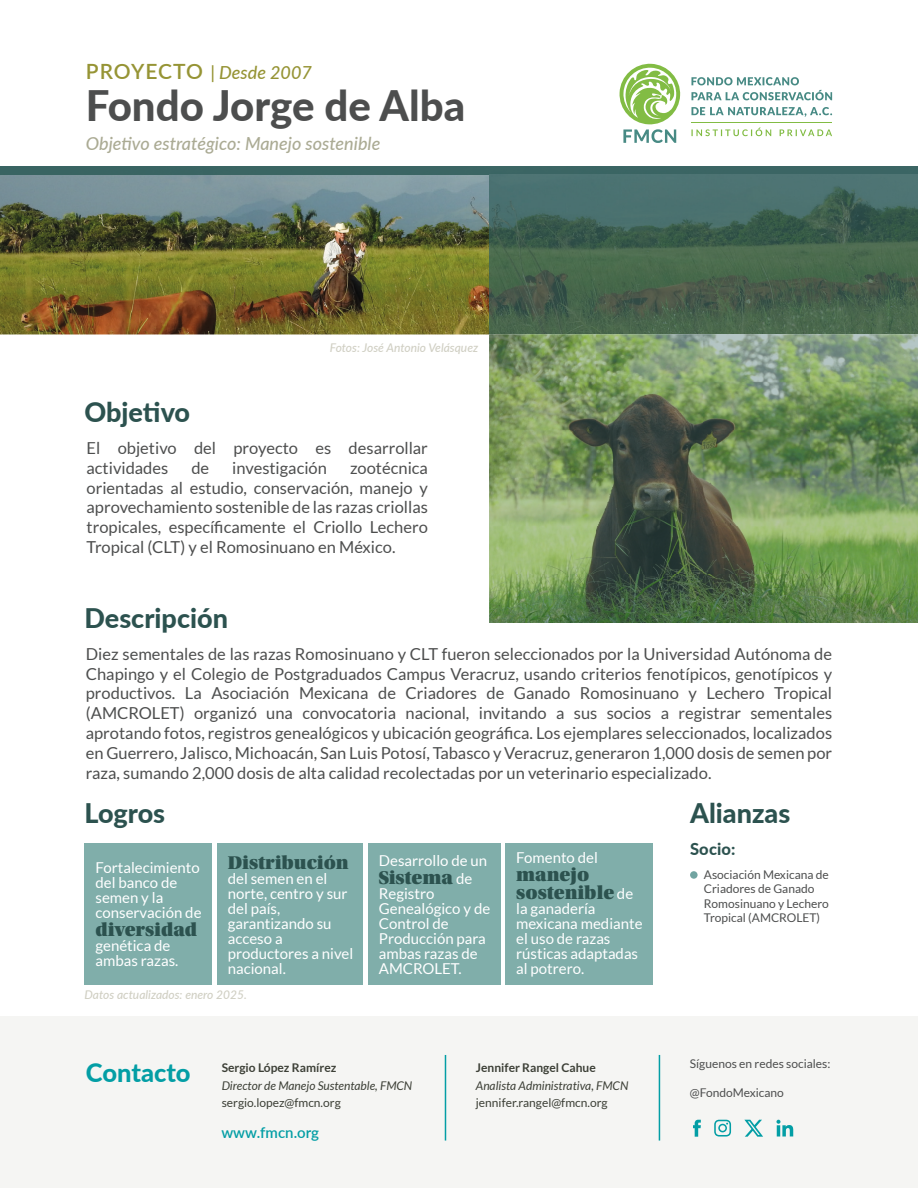
<style>
.page{position:relative;width:918px;height:1188px;background:#fff}
.page>*{position:absolute;margin:0;border:0;box-sizing:border-box;transform-origin:0 0}
.t1{font:800 42px "Lato";color:#4d4e4e}
.t2{font:800 27px "Lato";color:#2c524f}
.t3{font:800 25.5px "Lato";color:#039ea5}
.t4{font:19.5px/18px "Utopia Std Black Headline";color:#2c524f}
.t5{font:italic 500 18px "Lato";color:#abab94}
.t6{font:italic 500 18px "Lato";color:#969435}
.t7{font:16.5px/19.8px "Lato";color:#4d4e4e;text-align:justify}
.t8{font:800 16.5px "Lato";letter-spacing:.01em;color:#2c524f}
.t9{font:15px/15px "Lato";color:#fff}
.t10{font:600 15px "Lato";color:#039ea5}
.t11{font:12px/14.4px "Lato";color:#4d4e4e}
.t12{font:italic 12px "Lato";color:#3c3f36}
.t13{font:italic 500 12px "Lato";color:#d0cfc3}
.t14{font:12px "Lato";color:#3c3f36}
.t15{font:700 12px "Lato";color:#3c3f36}
.s1{font-weight:600;font-style:normal;font-size:21px}
.s2{font-family:"Lato";font-size:15px;color:#fff}
</style>
<div class="page">
<svg style="left:619px;top:63px;width:62px;height:80px"></svg>
<svg style="left:691px;top:128px;width:141px;height:8px"></svg>
<svg style="left:691px;top:107px;width:141px;height:10px"></svg>
<svg style="left:691px;top:77px;width:141px;height:23px"></svg>
<hr style="left:691px;top:122px;width:141px;height:1px;background:#82bc44">
<img style="left:0;top:175px;width:490px;height:159px">
<div style="left:0;top:166px;width:918px;height:9px;background:#3b6563"></div>
<img style="left:490px;top:175px;width:428px;height:448px">
<div style="left:217px;top:843px;width:146px;height:142px;background:#80aeaa"></div>
<div style="left:85px;top:843px;width:127px;height:142px;background:#80aeaa"></div>
<div style="left:368px;top:843px;width:132px;height:142px;background:#80aeaa"></div>
<div style="left:505px;top:843px;width:148px;height:142px;background:#80aeaa"></div>
<div style="left:690px;top:871px;width:8px;height:8px;background:#71a4a1;border-radius:50%"></div>
<div style="left:0;top:1017px;width:918px;height:171px;background:#f5f5f3"></div>
<hr style="left:659px;top:1055px;width:1px;height:86px;background:#039ea5">
<svg style="left:693px;top:1120px;width:8px;height:17px"></svg>
<svg style="left:714px;top:1120px;width:17px;height:17px"></svg>
<svg style="left:744px;top:1120px;width:19px;height:17px"></svg>
<svg style="left:776px;top:1120px;width:17px;height:17px"></svg>
<hr style="left:445px;top:1055px;width:1px;height:86px;background:#039ea5">
<p class="t6" style="left:86px;top:60px;width:228px"><span class="s1">PROYECTO</span> | Desde 2007</p>
<h1 class="t1" style="left:86px;top:75px;width:381px">Fondo Jorge de Alba</h1>
<p class="t5" style="left:86px;top:130px;width:296px">Objetivo estratégico: Manejo sostenible</p>
<h2 class="t2" style="left:85px;top:392px;width:107px">Objetivo</h2>
<p class="t13" style="left:330px;top:339px;width:150px">Fotos: José Antonio Velásquez</p>
<p class="t7" style="left:87px;top:438px;width:343px">El objetivo del proyecto es desarrollar actividades</p>
<p class="t7" style="left:191px;top:458px;width:19px">de</p>
<p class="t7" style="left:232px;top:458px;width:96px">investigación</p>
<p class="t7" style="left:87px;top:458px;width:343px;text-indent:263px">zootécnica orientadas al estudio, conservación, manejo y aprovechamiento sostenible de las razas criollas tropicales, específicamente el Criollo Lechero Tropical (CLT) y el Romosinuano en México.</p>
<h2 class="t2" style="left:85px;top:598px;width:145px">Descripción</h2>
<p class="t7" style="left:86px;top:644px;width:748px">Diez sementales de las razas Romosinuano y CLT fueron seleccionados por la Universidad Autónoma de Chapingo y el Colegio de Postgraduados Campus Veracruz, usando criterios fenotípicos, genotípicos y productivos. La Asociación Mexicana de Criadores de Ganado Romosinuano y Lechero Tropical (AMCROLET) organizó una convocatoria nacional, invitando a sus socios a registrar sementales aprotando fotos, registros genealógicos y ubicación geográfica. Los ejemplares seleccionados, localizados en Guerrero, Jalisco, Michoacán, San Luis Potosí, Tabasco y Veracruz, generaron 1,000 dosis de semen por raza, sumando 2,000 dosis de alta calidad recolectadas por un veterinario especializado.</p>
<h2 class="t2" style="left:85px;top:793px;width:82px">Logros</h2>
<h2 class="t2" style="left:690px;top:793px;width:102px">Alianzas</h2>
<p class="t9" style="left:96px;top:860px;width:108px">Fortalecimiento del banco de semen y la conservación de</p>
<p class="t4" style="left:96px;top:921px;width:103px">diversidad</p>
<p class="t9" style="left:96px;top:938px;width:84px">genética de ambas razas.</p>
<p class="t4" style="left:228px;top:854px;width:122px">Distribución</p>
<p class="t9" style="left:228px;top:870px;width:127px">del semen en el norte, centro y sur del país, garantizando su acceso a productores a nivel nacional.</p>
<p class="t13" style="left:85px;top:986px;width:164px">Datos actualizados: enero 2025.</p>
<p class="t9" style="left:379px;top:853px;width:110px">Desarrollo de un</p>
<p class="t4" style="left:379px;top:869px;width:95px">Sistema <span class="s2">de</span></p>
<p class="t9" style="left:379px;top:886px;width:113px">Registro<br>Genealógico y de<br>Control de<br>Producción para ambas razas de<br>AMCROLET.</p>
<p class="t9" style="left:516px;top:850px;width:83px">Fomento del</p>
<p class="t4" style="left:516px;top:866px;width:119px">manejo sostenible <span class="s2">de</span></p>
<p class="t9" style="left:516px;top:901px;width:128px">la ganadería mexicana mediante el uso de razas rústicas adaptadas al potrero.</p>
<h3 class="t3" style="left:86px;top:1054px;width:106px">Contacto</h3>
<p class="t15" style="left:222px;top:1061px;width:116px">Sergio López Ramírez</p>
<p class="t12" style="left:222px;top:1079px;width:192px">Director de Manejo Sustentable, FMCN</p>
<p class="t14" style="left:222px;top:1096px;width:121px">sergio.lopez@fmcn.org</p>
<p class="t10" style="left:221px;top:1122px;width:99px">www.fmcn.org</p>
<p class="t15" style="left:476px;top:1061px;width:121px">Jennifer Rangel Cahue</p>
<p class="t12" style="left:476px;top:1079px;width:154px">Analista Administrativa, FMCN</p>
<p class="t14" style="left:476px;top:1096px;width:133px">jennifer.rangel@fmcn.org</p>
<p class="t8" style="left:690px;top:837px;width:47px">Socio:</p>
<p class="t11" style="left:704px;top:867px;width:127px">Asociación Mexicana de<br>Criadores de Ganado<br>Romosinuano y Lechero<br>Tropical (AMCROLET)</p>
<p class="t11" style="left:690px;top:1056px;width:142px">Síguenos en redes sociales:</p>
<p class="t11" style="left:690px;top:1085px;width:96px">@FondoMexicano</p>
</div>
